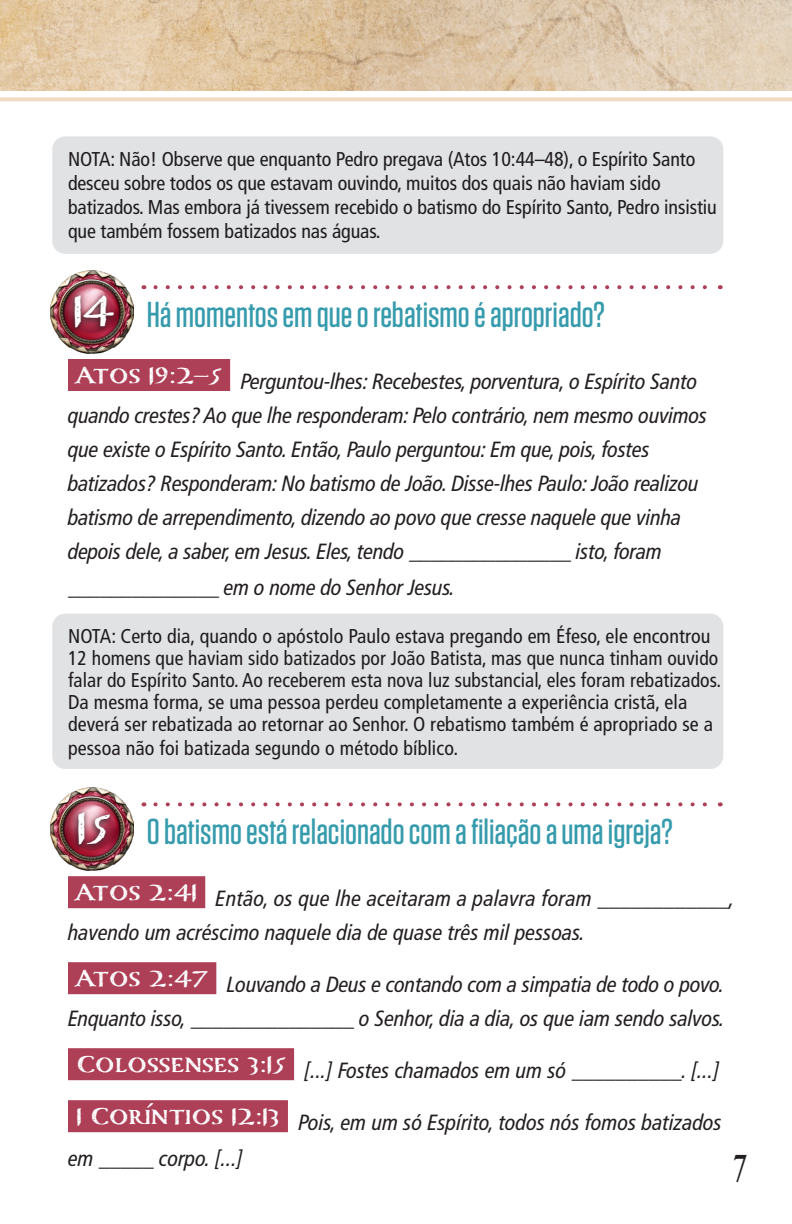
<style>
.page{position:relative;width:792px;height:1224px;background:#fff}
.page>*{position:absolute;margin:0;border:0;box-sizing:border-box;transform-origin:0 0}
.Compass_Numbers{font:700 50px "Carta Marina";color:#fff}
.t1{font:40px "Desire Pro";color:#231f20}
.Questions_1{font:500 36px "Tungsten";color:#369bac}
.Scripture_with_blanks{font:italic condensed 22px/34px "Frutiger LT Pro";letter-spacing:-.01em;color:#231f20}
.NOTE{font:condensed 20px/22px "Frutiger LT Pro";letter-spacing:.005em;color:#231f20}
</style>
<div class="page">
<img style="left:0;top:0;width:792px;height:91px">
<svg style="left:0;top:97px;width:792px;height:4px;background:#f0dfc7"></svg>
<div style="left:68px;top:359px;width:162px;height:32px;background:#ad4057"></div>
<div style="left:68px;top:876px;width:137px;height:32px;background:#ad4057"></div>
<div style="left:68px;top:962px;width:148px;height:32px;background:#ad4057"></div>
<div style="left:68px;top:1048px;width:226px;height:32px;background:#ad4057"></div>
<div style="left:68px;top:1100px;width:220px;height:32px;background:#ad4057"></div>
<img style="left:50px;top:271px;width:83px;height:82px">
<div style="left:68px;top:291px;width:51px;height:44px;background:#231f20;opacity:.75"></div>
<img style="left:50px;top:788px;width:83px;height:82px">
<div style="left:72px;top:809px;width:43px;height:43px;background:#231f20;opacity:.75"></div>
<div style="left:52px;top:136px;width:671px;height:118px;background:#e1e2e4;border-radius:13px"></div>
<svg style="left:155px;top:285px;width:552px;height:4px"></svg>
<div style="left:52px;top:614px;width:671px;height:155px;background:#e1e2e4;border-radius:13px"></div>
<svg style="left:155px;top:802px;width:552px;height:4px"></svg>
<p class="NOTE" style="left:68px;top:147px;width:650px;line-height:24px">NOTA: Não! Observe que enquanto Pedro pregava (Atos 10:44–48), o Espírito Santo desceu sobre todos os que estavam ouvindo, muitos dos quais não haviam sido batizados. Mas embora já tivessem recebido o batismo do Espírito Santo, Pedro insistiu que também fossem batizados nas águas.</p>
<p class="Compass_Numbers" style="left:73px;top:280px;width:42px">14</p>
<p class="Questions_1" style="left:147px;top:296px;width:460px">Há momentos em que o rebatismo é apropriado?</p>
<p class="Scripture_with_blanks" style="left:68px;top:365px;width:641px"><sup>Atos</sup> <sup>19:2–5</sup> Perguntou-lhes: Recebestes, porventura, o Espírito Santo quando crestes? Ao que lhe responderam: Pelo contrário, nem mesmo ouvimos que existe o Espírito Santo. Então, Paulo perguntou: Em que, pois, fostes batizados? Responderam: No batismo de João. Disse-lhes Paulo: João realizou batismo de arrependimento, dizendo ao povo que cresse naquele que vinha depois dele, a saber, em Jesus. Eles, tendo _______________ isto, foram</p>
<p class="Scripture_with_blanks" style="left:68px;top:571px;width:389px">______________ em o nome do Senhor Jesus.</p>
<p class="NOTE" style="left:68px;top:626px;width:655px">NOTA: Certo dia, quando o apóstolo Paulo estava pregando em Éfeso, ele encontrou 12 homens que haviam sido batizados por João Batista, mas que nunca tinham ouvido falar do Espírito Santo. Ao receberem esta nova luz substancial, eles foram rebatizados.<br>Da mesma forma, se uma pessoa perdeu completamente a experiência cristã, ela deverá ser rebatizada ao retornar ao Senhor. O rebatismo também é apropriado se a</p>
<p class="NOTE" style="left:68px;top:738px;width:392px">pessoa não foi batizada segundo o método bíblico.</p>
<p class="Compass_Numbers" style="left:77px;top:797px;width:35px">15</p>
<p class="Questions_1" style="left:147px;top:813px;width:527px">O batismo está relacionado com a filiação a uma igreja?</p>
<p class="Scripture_with_blanks" style="left:68px;top:882px;width:668px"><sup>Atos</sup> <sup>2:41</sup> Então, os que lhe aceitaram a palavra foram ____________, havendo um acréscimo naquele dia de quase três mil pessoas.</p>
<p class="Scripture_with_blanks" style="left:68px;top:968px;width:658px"><sup>Atos</sup> <sup>2:47</sup> Louvando a Deus e contando com a simpatia de todo o povo.<br>Enquanto isso, _______________ o Senhor, dia a dia, os que iam sendo salvos.</p>
<p class="Scripture_with_blanks" style="left:76px;top:1054px;width:645px"><sup>Colossenses</sup> <sup>3:15</sup> [...] Fostes chamados em um só __________. [...]</p>
<p class="Scripture_with_blanks" style="left:68px;top:1105px;width:656px;line-height:36px;text-indent:8px"><sup>1</sup> <sup>Coríntios</sup> <sup>12:13</sup> Pois, em um só Espírito, todos nós fomos batizados em _____ corpo. [...]</p>
<h2 class="t1" style="left:734px;top:1145px;width:13px">7</h2>
</div>
